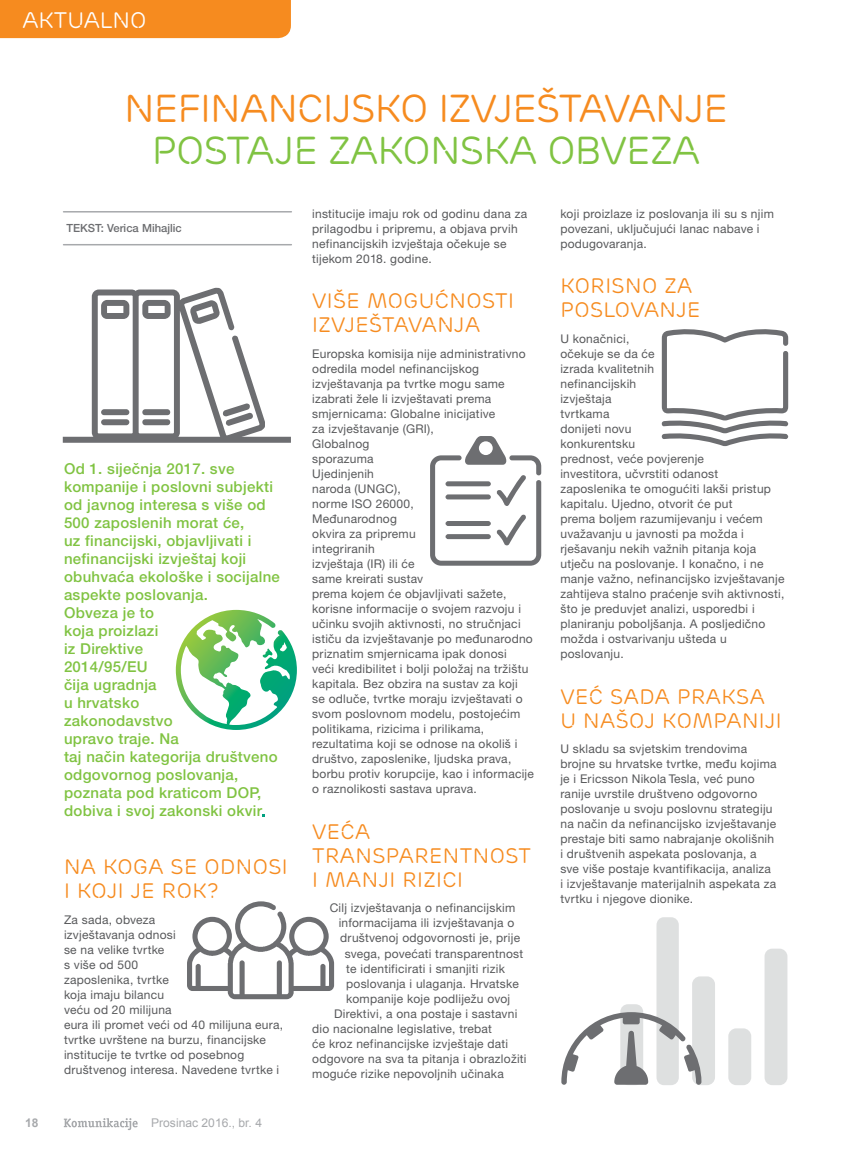
<style>
.page{position:relative;width:851px;height:1149px;background:#fff}
.page>*{position:absolute;margin:0;border:0;box-sizing:border-box;transform-origin:0 0}
.t1{font:39px "Ericsson Capital";letter-spacing:-.02em;color:#f68b1f}
.t2{font:39px "Ericsson Capital";letter-spacing:-.02em;color:#80c342}
.t3{font:22.5px "Ericsson Capital";color:#fff}
.t4{font:21px/24px "Ericsson Capital";letter-spacing:.02em;color:#f68b1f}
.t5{font:500 15px/18px "Ericsson Sans";letter-spacing:.02em;color:#80c342}
.t6{font:12px/15px "Ericsson Sans";letter-spacing:.02em;color:#58595b}
.t7{font:12px "Arial";color:#a7a9ac}
.t8{font:700 12px "Arial";color:#a7a9ac}
.t9{font:500 11.25px "Ericsson Sans";color:#6d6e71}
.s1{color:#fff}
</style>
<div class="page">
<svg style="left:64px;top:1118px;width:74px;height:11px"></svg>
<div style="left:0;top:0;width:291px;height:38px;background:#f68b1f"></div>
<hr style="left:63px;top:244px;width:228px;height:1px;background:#a7a9ac">
<hr style="left:63px;top:211px;width:228px;height:1px;background:#a7a9ac">
<svg style="left:187px;top:901px;width:147px;height:97px"></svg>
<svg style="left:430px;top:436px;width:111px;height:129px"></svg>
<svg style="left:176px;top:629px;width:121px;height:100px"></svg>
<svg style="left:661px;top:329px;width:127px;height:117px"></svg>
<svg style="left:92px;top:287px;width:173px;height:149px"></svg>
<div style="left:63px;top:436px;width:228px;height:6px;background:#6d6e71"></div>
<svg style="left:561px;top:917px;width:226px;height:167px"></svg>
<h2 class="t3" style="left:22px;top:7px;width:125px">AKTUALNO</h2>
<h1 class="t1" style="left:124px;top:85px;width:605px">NEFINANCIJSKO IZVJEŠTAVANJE</h1>
<h1 class="t2" style="left:152px;top:127px;width:550px">POSTAJE ZAKONSKA OBVEZA</h1>
<p class="t9" style="left:66px;top:221px;width:117px">TEKST: Verica Mihajlic</p>
<p class="t5" style="left:64px;top:459px;width:217px">Od 1. siječnja 2017. sve kompanije i poslovni subjekti od javnog interesa s više od<br>500 zaposlenih morat će,<br>uz financijski, objavljivati i nefinancijski izvještaj koji obuhvaća ekološke i socijalne aspekte poslovanja.<br>Obveza je to<br>koja proizlazi<br>iz Direktive<br>2014/95/EU<br>čija ugradnja<br>u hrvatsko<br>zakonodavstvo<br>upravo traje. Na<br>taj način kategorija društveno odgovornog poslovanja, poznata pod kraticom DOP, dobiva i svoj zakonski okvir<span class="s1">.</span></p>
<h3 class="t4" style="left:64px;top:854px;width:225px">NA KOGA SE ODNOSI<br>I KOJI JE ROK?</h3>
<p class="t6" style="left:64px;top:912px;width:220px">Za sada, obveza<br>izvještavanja odnosi<br>se na velike tvrtke<br>s više od 500<br>zaposlenika, tvrtke<br>koja imaju bilancu<br>veću od 20 milijuna<br>eura ili promet veći od 40 milijuna eura, tvrtke uvrštene na burzu, financijske institucije te tvrtke od posebnog društvenog interesa. Navedene tvrtke i</p>
<p class="t8" style="left:25px;top:1114px;width:15px">18</p>
<p class="t7" style="left:151px;top:1114px;width:112px">Prosinac 2016., br. 4</p>
<p class="t6" style="left:312px;top:206px;width:216px">institucije imaju rok od godinu dana za prilagodbu i pripremu, a objava prvih nefinancijskih izvještaja očekuje se tijekom 2018. godine.</p>
<h3 class="t4" style="left:312px;top:289px;width:203px">VIŠE MOGUĆNOSTI<br>IZVJEŠTAVANJA</h3>
<p class="t6" style="left:312px;top:346px;width:223px">Europska komisija nije administrativno odredila model nefinancijskog izvještavanja pa tvrtke mogu same izabrati žele li izvještavati prema smjernicama: Globalne inicijative<br>za izvještavanje (GRI),<br>Globalnog<br>sporazuma<br>Ujedinjenih<br>naroda (UNGC),<br>norme ISO 26000,<br>Međunarodnog<br>okvira za pripremu<br>integriranih<br>izvještaja (IR) ili će<br>same kreirati sustav<br>prema kojem će objavljivati sažete, korisne informacije o svojem razvoju i učinku svojih aktivnosti, no stručnjaci ističu da izvještavanje po međunarodno priznatim smjernicama ipak donosi<br>veći kredibilitet i bolji položaj na tržištu kapitala. Bez obzira na sustav za koji<br>se odluče, tvrtke moraju izvještavati o svom poslovnom modelu, postojećim politikama, rizicima i prilikama, rezultatima koji se odnose na okoliš i društvo, zaposlenike, ljudska prava, borbu protiv korupcije, kao i informacije o raznolikosti sastava uprava.</p>
<h3 class="t4" style="left:312px;top:819px;width:220px">VEĆA<br>TRANSPARENTNOST<br>I MANJI RIZICI</h3>
<p class="t6" style="left:329px;top:900px;width:187px">Cilj izvještavanja o nefinancijskim</p>
<p class="t6" style="left:338px;top:915px;width:177px">informacijama ili izvještavanja o</p>
<p class="t6" style="left:340px;top:930px;width:181px">društvenoj odgovornosti je, prije</p>
<p class="t6" style="left:344px;top:945px;width:180px">svega, povećati transparentnost</p>
<p class="t6" style="left:346px;top:960px;width:160px">te identificirati i smanjiti rizik</p>
<p class="t6" style="left:346px;top:975px;width:174px">poslovanja i ulaganja. Hrvatske</p>
<p class="t6" style="left:346px;top:990px;width:165px">kompanije koje podliježu ovoj</p>
<p class="t6" style="left:334px;top:1005px;width:185px">Direktivi, a ona postaje i sastavni</p>
<p class="t6" style="left:312px;top:1020px;width:181px">dio nacionalne legislative, trebat</p>
<p class="t6" style="left:312px;top:1035px;width:197px">će kroz nefinancijske izvještaje dati</p>
<p class="t6" style="left:312px;top:1050px;width:216px">odgovore na sva ta pitanja i obrazložiti</p>
<p class="t6" style="left:312px;top:1065px;width:193px">moguće rizike nepovoljnih učinaka</p>
<p class="t6" style="left:560px;top:206px;width:215px">koji proizlaze iz poslovanja ili su s njim povezani, uključujući lanac nabave i podugovaranja.</p>
<h3 class="t4" style="left:560px;top:274px;width:141px">KORISNO ZA<br>POSLOVANJE</h3>
<p class="t6" style="left:560px;top:331px;width:225px">U konačnici,<br>očekuje se da će<br>izrada kvalitetnih<br>nefinancijskih<br>izvještaja<br>tvrtkama<br>donijeti novu<br>konkurentsku<br>prednost, veće povjerenje<br>investitora, učvrstiti odanost zaposlenika te omogućiti lakši pristup kapitalu. Ujedno, otvorit će put<br>prema boljem razumijevanju i većem uvažavanju u javnosti pa možda i rješavanju nekih važnih pitanja koja utječu na poslovanje. I konačno, i ne manje važno, nefinancijsko izvještavanje zahtijeva stalno praćenje svih aktivnosti, što je preduvjet analizi, usporedbi i planiranju poboljšanja. A posljedično možda i ostvarivanju ušteda u poslovanju.</p>
<h3 class="t4" style="left:560px;top:684px;width:223px">VEĆ SADA PRAKSA<br>U NAŠOJ KOMPANIJI</h3>
<p class="t6" style="left:560px;top:741px;width:218px">U skladu sa svjetskim trendovima brojne su hrvatske tvrtke, među kojima je i Ericsson Nikola Tesla, već puno ranije uvrstile društveno odgovorno poslovanje u svoju poslovnu strategiju na način da nefinancijsko izvještavanje prestaje biti samo nabrajanje okolišnih i društvenih aspekata poslovanja, a sve više postaje kvantifikacija, analiza i izvještavanje materijalnih aspekata za tvrtku i njegove dionike.</p>
</div>
